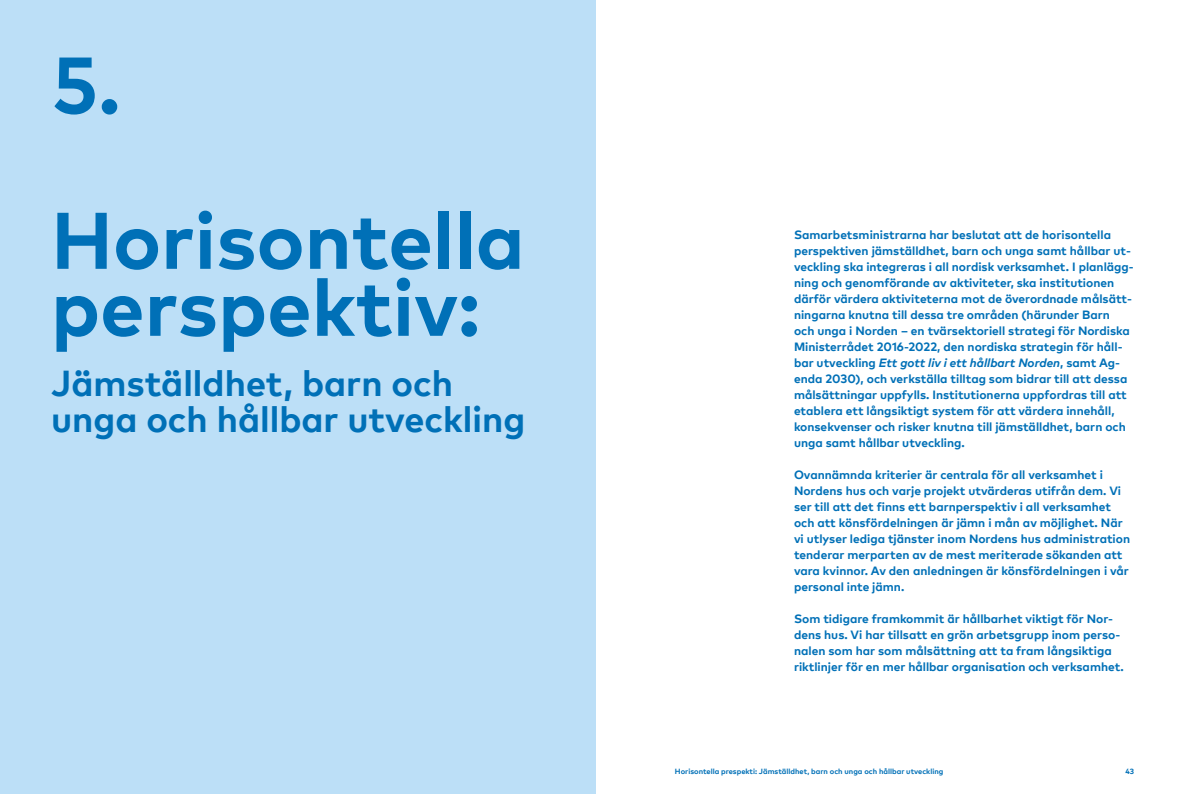
<style>
.page{position:relative;width:1191px;height:794px;background:#fff}
.page>*{position:absolute;margin:0;border:0;box-sizing:border-box;transform-origin:0 0}
.t1{font:700 80px/155.2px "Mark Pro";color:#0070b7}
.t2{font:700 36px/36px "Mark Pro";color:#0070b7}
.t3{font:700 12px/16px "Mark Pro";color:#0070b7}
.t4{font:700 7.5px "Mark Pro";color:#0070b7}
.s1{font-style:italic}
</style>
<div class="page">
<div style="left:0;top:0;width:595px;height:793px;background:#bcdff7"></div>
<h1 class="t1" style="left:51px;top:1px;width:475px">5.<br>Horisontella</h1>
<h1 class="t1" style="left:51px;top:223px;width:431px">perspektiv:</h1>
<h2 class="t2" style="left:51px;top:362px;width:476px">Jämställdhet, barn och unga och hållbar utveckling</h2>
<p class="t3" style="left:794px;top:226px;width:341px">Samarbetsministrarna har beslutat att de horisontella perspektiven jämställdhet, barn och unga samt hållbar ut&shy;veckling ska integreras i all nordisk verksamhet. I planlägg&shy;ning och genomförande av aktiviteter, ska institutionen därför värdera aktiviteterna mot de överordnade målsätt&shy;ningarna knutna till dessa tre områden (härunder Barn<br>och unga i Norden – en tvärsektoriell strategi för Nordiska Ministerrådet 2016-2022, den nordiska strategin för håll&shy;bar utveckling <span class="s1">Ett gott liv i ett hållbart Norden</span>, samt Ag&shy;enda 2030), och verkställa tilltag som bidrar till att dessa målsättningar uppfylls. Institutionerna uppfordras till att etablera ett långsiktigt system för att värdera innehåll, konsekvenser och risker knutna till jämställdhet, barn och unga samt hållbar utveckling.</p>
<p class="t3" style="left:794px;top:466px;width:338px">Ovannämnda kriterier är centrala för all verksamhet i Nordens hus och varje projekt utvärderas utifrån dem. Vi ser till att det finns ett barnperspektiv i all verksamhet och att könsfördelningen är jämn i mån av möjlighet. När vi utlyser lediga tjänster inom Nordens hus administration tenderar merparten av de mest meriterade sökanden att vara kvinnor. Av den anledningen är könsfördelningen i vår personal inte jämn.</p>
<p class="t3" style="left:794px;top:610px;width:331px">Som tidigare framkommit är hållbarhet viktigt för Nor&shy;dens hus. Vi har tillsatt en grön arbetsgrupp inom perso&shy;nalen som har som målsättning att ta fram långsiktiga riktlinjer för en mer hållbar organisation och verksamhet.</p>
<p class="t4" style="left:675px;top:766px;width:270px">Horisontella prespekti: Jämställdhet, barn och unga och hållbar utveckling</p>
<p class="t4" style="left:1125px;top:766px;width:10px">43</p>
</div>
